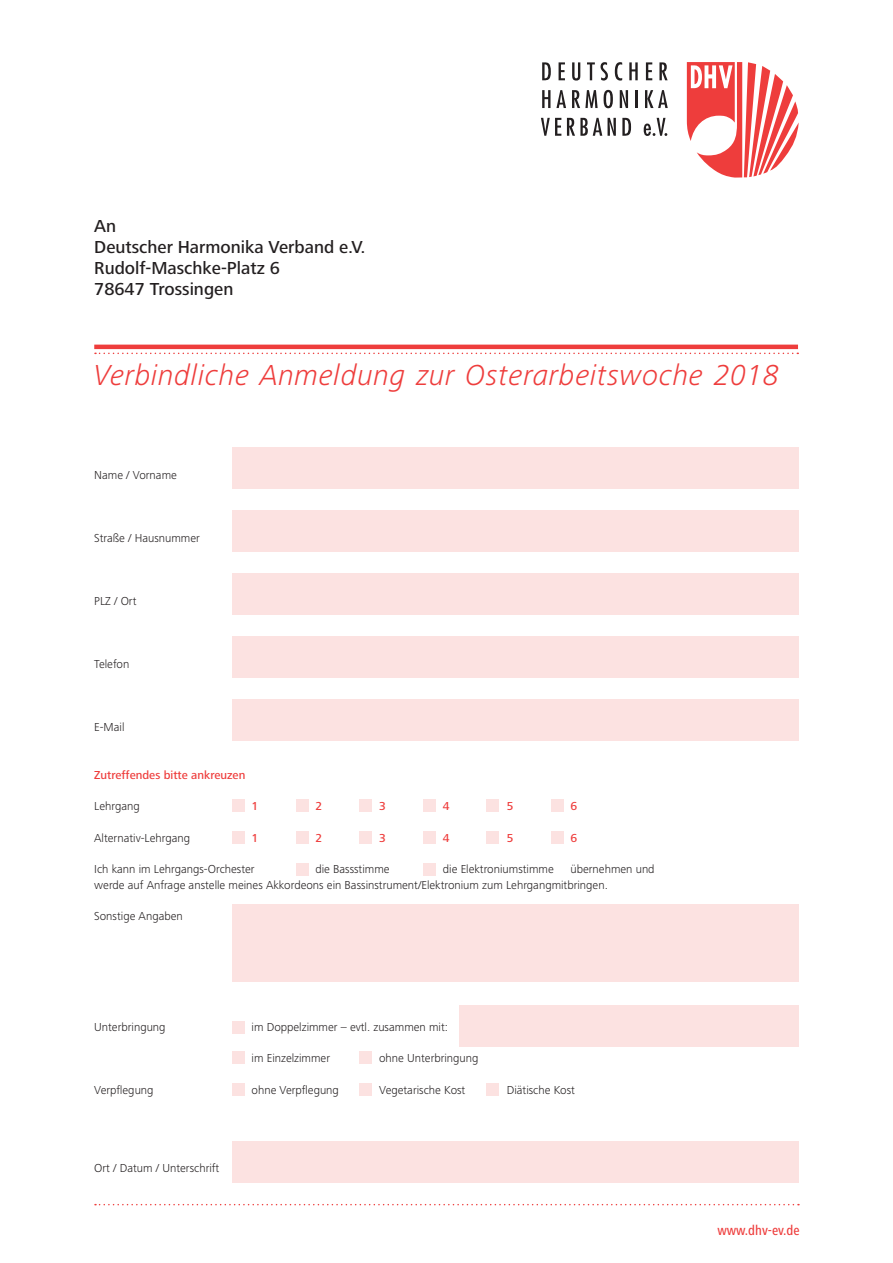
<style>
.page{position:relative;width:893px;height:1263px;background:#fff}
.page>*{position:absolute;margin:0;border:0;box-sizing:border-box;transform-origin:0 0}
.t1{font:italic 300 30px "Frutiger Next LT";letter-spacing:.015em;color:#ee3d3c}
.t2{font:500 18px/21px "Frutiger Next LT";color:#231f20}
.t3{font:500 condensed 14.25px "Frutiger Next LT";color:#ee3d3c}
.t4{font:300 12px/15.8px "Frutiger Next LT";color:#231f20}
.t5{font:500 12px "Frutiger Next LT";color:#ee3d3c}
</style>
<div class="page">
<svg style="left:687px;top:62px;width:112px;height:116px"></svg>
<svg style="left:542px;top:62px;width:9px;height:18px"></svg>
<svg style="left:559px;top:62px;width:6px;height:18px"></svg>
<svg style="left:572px;top:62px;width:8px;height:19px"></svg>
<svg style="left:587px;top:62px;width:21px;height:19px"></svg>
<svg style="left:615px;top:62px;width:7px;height:19px"></svg>
<svg style="left:629px;top:62px;width:9px;height:18px"></svg>
<svg style="left:646px;top:62px;width:6px;height:18px"></svg>
<svg style="left:659px;top:62px;width:9px;height:18px"></svg>
<svg style="left:542px;top:90px;width:8px;height:18px"></svg>
<svg style="left:556px;top:90px;width:10px;height:18px"></svg>
<svg style="left:572px;top:90px;width:26px;height:18px"></svg>
<svg style="left:604px;top:90px;width:9px;height:18px"></svg>
<svg style="left:620px;top:90px;width:8px;height:18px"></svg>
<hr style="left:635px;top:90px;width:3px;height:18px;background:#231f20">
<svg style="left:645px;top:90px;width:23px;height:18px"></svg>
<svg style="left:541px;top:118px;width:20px;height:18px"></svg>
<svg style="left:567px;top:118px;width:49px;height:18px"></svg>
<svg style="left:622px;top:118px;width:9px;height:18px"></svg>
<svg style="left:644px;top:118px;width:23px;height:18px"></svg>
<div style="left:232px;top:448px;width:567px;height:41px;background:#fce2e1"></div>
<div style="left:232px;top:511px;width:567px;height:41px;background:#fce2e1"></div>
<div style="left:232px;top:574px;width:567px;height:41px;background:#fce2e1"></div>
<div style="left:232px;top:637px;width:567px;height:41px;background:#fce2e1"></div>
<div style="left:232px;top:700px;width:567px;height:41px;background:#fce2e1"></div>
<div style="left:232px;top:905px;width:567px;height:77px;background:#fce2e1"></div>
<div style="left:459px;top:1005px;width:340px;height:42px;background:#fce2e1"></div>
<div style="left:232px;top:1141px;width:567px;height:41px;background:#fce2e1"></div>
<div style="left:232px;top:799px;width:12px;height:13px;background:#fce2e1"></div>
<div style="left:232px;top:1021px;width:12px;height:12px;background:#fce2e1"></div>
<div style="left:232px;top:831px;width:12px;height:13px;background:#fce2e1"></div>
<div style="left:232px;top:1051px;width:12px;height:13px;background:#fce2e1"></div>
<div style="left:359px;top:1083px;width:13px;height:13px;background:#fce2e1"></div>
<div style="left:486px;top:1083px;width:13px;height:13px;background:#fce2e1"></div>
<div style="left:232px;top:1083px;width:12px;height:13px;background:#fce2e1"></div>
<div style="left:359px;top:1051px;width:13px;height:13px;background:#fce2e1"></div>
<div style="left:296px;top:799px;width:13px;height:13px;background:#fce2e1"></div>
<div style="left:296px;top:863px;width:13px;height:13px;background:#fce2e1"></div>
<div style="left:296px;top:831px;width:13px;height:13px;background:#fce2e1"></div>
<div style="left:359px;top:799px;width:13px;height:13px;background:#fce2e1"></div>
<div style="left:359px;top:831px;width:13px;height:13px;background:#fce2e1"></div>
<div style="left:423px;top:799px;width:13px;height:13px;background:#fce2e1"></div>
<div style="left:423px;top:831px;width:13px;height:13px;background:#fce2e1"></div>
<div style="left:423px;top:863px;width:13px;height:13px;background:#fce2e1"></div>
<div style="left:486px;top:799px;width:13px;height:13px;background:#fce2e1"></div>
<div style="left:486px;top:831px;width:13px;height:13px;background:#fce2e1"></div>
<div style="left:551px;top:799px;width:13px;height:13px;background:#fce2e1"></div>
<div style="left:551px;top:831px;width:13px;height:13px;background:#fce2e1"></div>
<svg style="left:95px;top:1204px;width:704px;height:1px"></svg>
<svg style="left:95px;top:353px;width:703px;height:1px"></svg>
<hr style="left:94px;top:345px;width:704px;height:4px;background:#ee3d3c">
<h2 class="t2" style="left:94px;top:216px;width:273px">An<br>Deutscher Harmonika Verband e.V.<br>Rudolf-Maschke-Platz 6<br>78647 Trossingen</h2>
<h1 class="t1" style="left:94px;top:358px;width:686px">Verbindliche Anmeldung zur Osterarbeitswoche 2018</h1>
<p class="t4" style="left:94px;top:467px;width:84px">Name / Vorname</p>
<p class="t4" style="left:94px;top:530px;width:107px">Straße / Hausnummer</p>
<p class="t4" style="left:94px;top:593px;width:44px">PLZ / Ort</p>
<p class="t4" style="left:94px;top:656px;width:37px">Telefon</p>
<p class="t4" style="left:94px;top:719px;width:32px">E-Mail</p>
<p class="t5" style="left:94px;top:768px;width:153px">Zutreffendes bitte ankreuzen</p>
<p class="t4" style="left:94px;top:798px;width:47px">Lehrgang</p>
<p class="t5" style="left:252px;top:799px;width:8px">1</p>
<p class="t5" style="left:315px;top:799px;width:8px">2</p>
<p class="t5" style="left:379px;top:799px;width:8px">3</p>
<p class="t5" style="left:443px;top:799px;width:8px">4</p>
<p class="t5" style="left:507px;top:799px;width:8px">5</p>
<p class="t5" style="left:570px;top:799px;width:8px">6</p>
<p class="t4" style="left:94px;top:830px;width:97px">Alternativ-Lehrgang</p>
<p class="t5" style="left:252px;top:831px;width:8px">1</p>
<p class="t5" style="left:315px;top:831px;width:8px">2</p>
<p class="t5" style="left:379px;top:831px;width:8px">3</p>
<p class="t5" style="left:443px;top:831px;width:8px">4</p>
<p class="t5" style="left:507px;top:831px;width:8px">5</p>
<p class="t5" style="left:570px;top:831px;width:8px">6</p>
<p class="t4" style="left:94px;top:861px;width:162px">Ich kann im Lehrgangs-Orchester</p>
<p class="t4" style="left:315px;top:861px;width:76px">die Bassstimme</p>
<p class="t4" style="left:443px;top:861px;width:112px">die Elektroniumstimme</p>
<p class="t4" style="left:94px;top:861px;width:562px;text-indent:476px">übernehmen und werde auf Anfrage anstelle meines Akkordeons ein Bassinstrument/Elektronium zum Lehrgangmitbringen.</p>
<p class="t4" style="left:94px;top:908px;width:90px">Sonstige Angaben</p>
<p class="t4" style="left:94px;top:1019px;width:73px">Unterbringung</p>
<p class="t4" style="left:252px;top:1019px;width:198px">im Doppelzimmer – evtl. zusammen mit:</p>
<p class="t4" style="left:252px;top:1050px;width:80px">im Einzelzimmer</p>
<p class="t4" style="left:379px;top:1050px;width:101px">ohne Unterbringung</p>
<p class="t4" style="left:94px;top:1082px;width:61px">Verpflegung</p>
<p class="t4" style="left:252px;top:1082px;width:89px">ohne Verpflegung</p>
<p class="t4" style="left:379px;top:1082px;width:88px">Vegetarische Kost</p>
<p class="t4" style="left:507px;top:1082px;width:70px">Diätische Kost</p>
<p class="t4" style="left:94px;top:1160px;width:127px">Ort / Datum / Unterschrift</p>
<p class="t3" style="left:717px;top:1223px;width:84px">www.dhv-ev.de</p>
</div>
